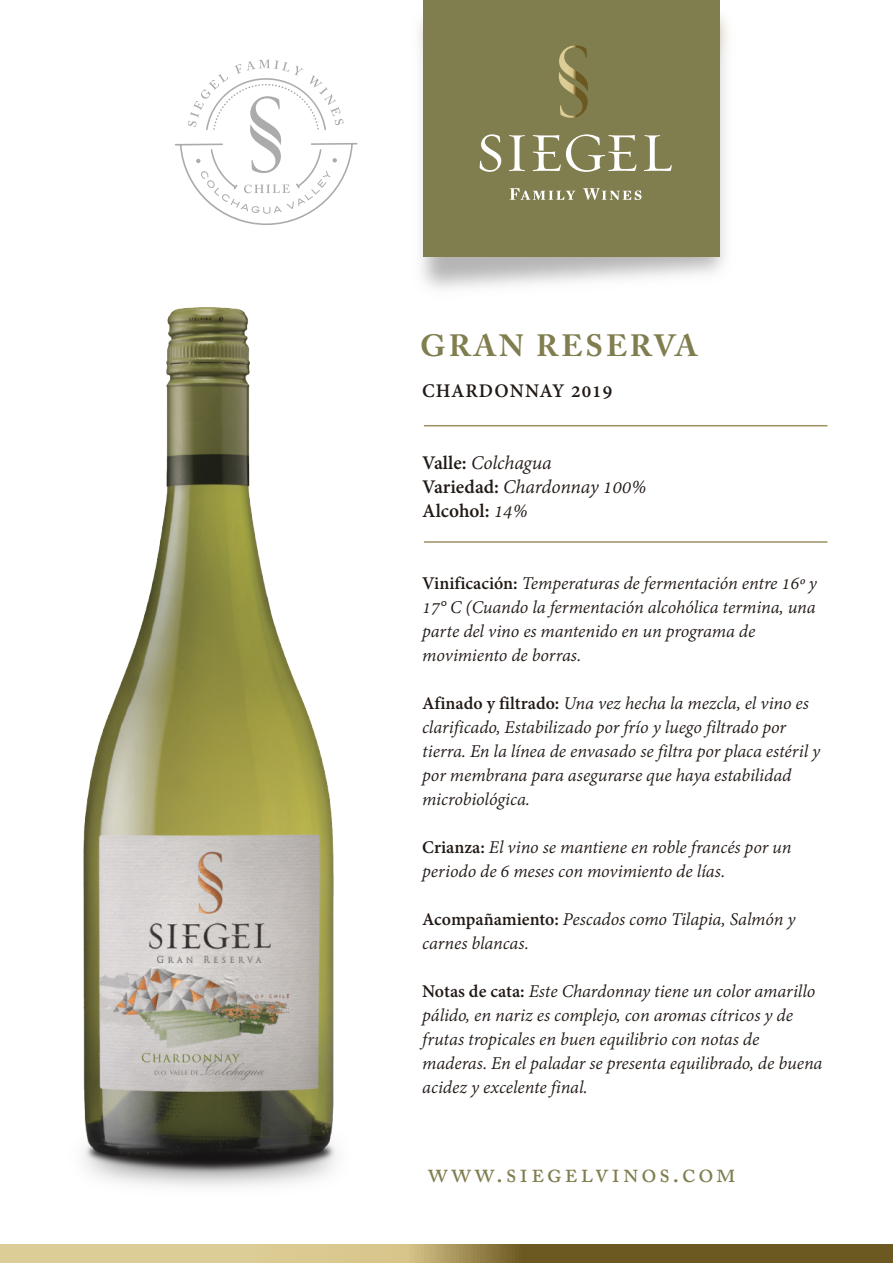
<style>
.page{position:relative;width:893px;height:1263px;background:#fff}
.page>*{position:absolute;margin:0;border:0;box-sizing:border-box;transform-origin:0 0}
.t1{font:700 30.6px "Adobe Caslon Pro";letter-spacing:.09em;color:#807d4e}
.t2{font:27.15px "Adobe Caslon Pro";letter-spacing:.1em;color:#807d4e}
.t3{font:italic 21px/24px "Adobe Devanagari";letter-spacing:-.005em;color:#211915}
.t4{font:700 21px "Adobe Devanagari";letter-spacing:.05em;color:#211915}
.t5{font:italic 19.5px/24px "Adobe Devanagari";letter-spacing:-.005em;color:#211915}
.s1{font-weight:700;font-style:normal}
</style>
<div class="page">
<img style="left:418px;top:16px;width:310px;height:273px">
<div style="left:423px;top:0;width:297px;height:256px;background:#807d4e"></div>
<svg style="left:558px;top:45px;width:30px;height:73px"></svg>
<svg style="left:479px;top:134px;width:193px;height:38px"></svg>
<hr style="left:424px;top:425px;width:403px;height:1px;background:#9d8f5f">
<hr style="left:424px;top:541px;width:403px;height:2px;background:#9d8f5f">
<svg style="left:0;top:1244px;width:893px;height:19px"></svg>
<svg style="left:175px;top:60px;width:182px;height:165px"></svg>
<svg style="left:510px;top:188px;width:65px;height:12px"></svg>
<svg style="left:583px;top:188px;width:59px;height:12px"></svg>
<img style="left:83px;top:307px;width:253px;height:880px">
<h1 class="t1" style="left:420px;top:327px;width:279px">GRAN RESERVA</h1>
<p class="t4" style="left:422px;top:378px;width:191px">CHARDONNAY 2019</p>
<p class="t3" style="left:422px;top:452px;width:225px"><span class="s1">Valle:</span> Colchagua<br><span class="s1">Variedad:</span> Chardonnay 100%<br><span class="s1">Alcohol:</span> 14%</p>
<p class="t5" style="left:422px;top:573px;width:396px"><span class="s1">Vinificación:</span> Temperaturas de fermentación entre 16º y 17° C (Cuando la fermentación alcohólica termina, una parte del vino es mantenido en un programa de movimiento de borras.</p>
<p class="t5" style="left:422px;top:693px;width:399px"><span class="s1">Afinado y filtrado:</span> Una vez hecha la mezcla, el vino es clarificado, Estabilizado por frío y luego filtrado por tierra. En la línea de envasado se filtra por placa estéril y por membrana para asegurarse que haya estabilidad microbiológica.</p>
<p class="t5" style="left:422px;top:837px;width:371px"><span class="s1">Crianza:</span> El vino se mantiene en roble francés por un periodo de 6 meses con movimiento de lías.</p>
<p class="t5" style="left:422px;top:909px;width:375px"><span class="s1">Acompañamiento:</span> Pescados como Tilapia, Salmón y carnes blancas.</p>
<p class="t5" style="left:422px;top:981px;width:402px"><span class="s1">Notas de cata:</span> Este Chardonnay tiene un color amarillo pálido, en nariz es complejo, con aromas cítricos y de frutas tropicales en buen equilibrio con notas de maderas. En el paladar se presenta equilibrado, de buena acidez y excelente final.</p>
<h2 class="t2" style="left:428px;top:1157px;width:309px">www.siegelvinos.com</h2>
</div>
